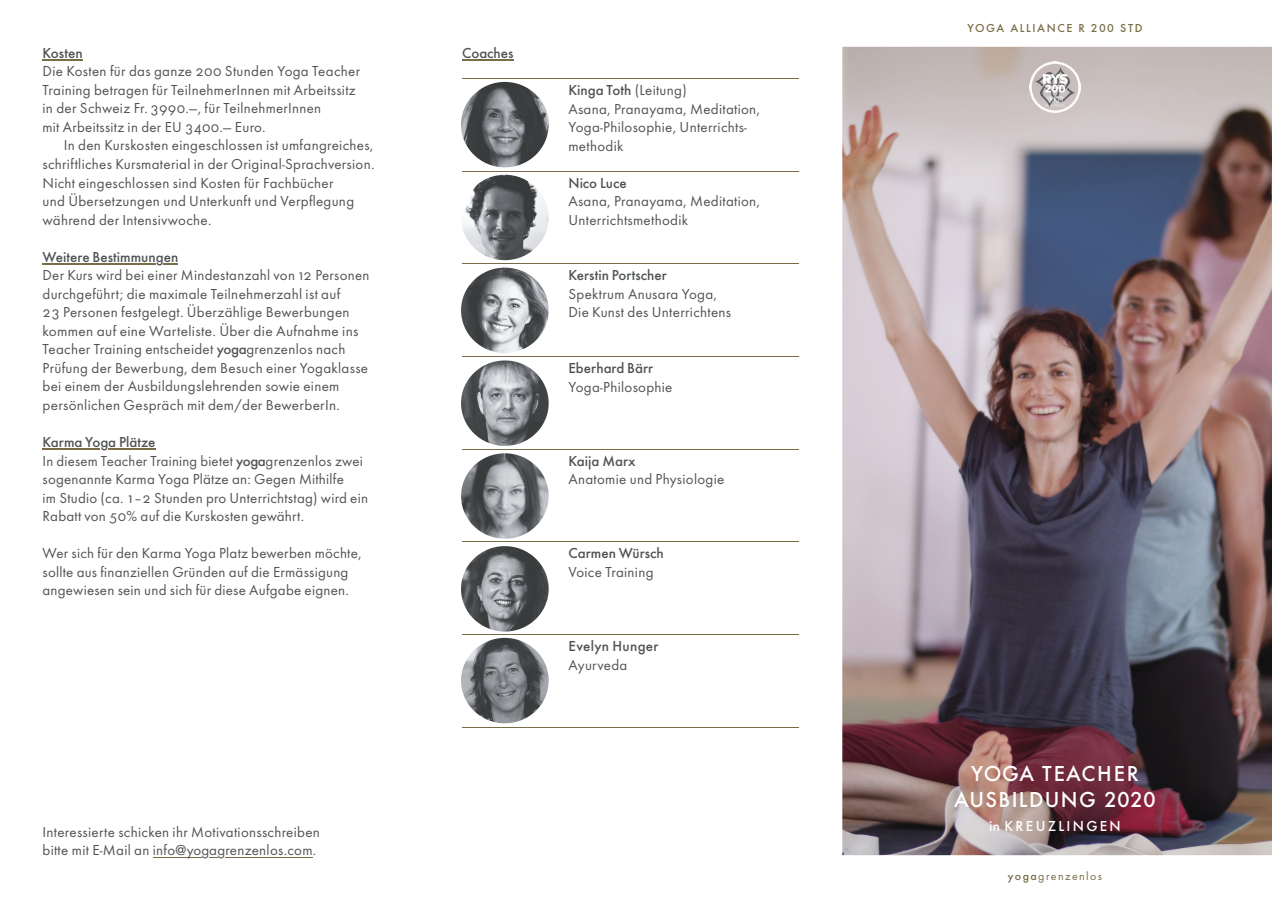
<style>
.page{position:relative;width:1272px;height:902px;background:#fff}
.page>*{position:absolute;margin:0;border:0;box-sizing:border-box;transform-origin:0 0}
.t1{font:500 22.5px/26.1px "Futura TOT";letter-spacing:.06em;color:#fff;text-align:center}
.t2{font:15px/18.5px "Futura TOT";letter-spacing:.02em;color:#505355}
.t3{font:500 15px "Futura TOT";color:#505355}
.t4{font:500 15px "Futura TOT";letter-spacing:.155em;color:#fff}
.t5{font:500 15px "Futura TOT";letter-spacing:.02em;color:#505355}
.t6{font:500 12px "Futura TOT";letter-spacing:.135em;color:#786d47}
.t7{font:12px "Futura TOT";letter-spacing:.12em;color:#786d47}
.s1{font-weight:500}
.s2{font-style:inherit}
</style>
<div class="page">
<img style="left:842px;top:47px;width:429px;height:808px">
<hr style="left:43px;top:59px;width:40px;height:1px;background:#786d47">
<hr style="left:43px;top:263px;width:113px;height:1px;background:#786d47">
<svg style="left:164px;top:263px;width:14px;height:1px"></svg>
<hr style="left:43px;top:448px;width:57px;height:1px;background:#786d47">
<hr style="left:108px;top:448px;width:47px;height:1px;background:#786d47">
<img style="left:1029px;top:62px;width:51px;height:51px">
<hr style="left:153px;top:856px;width:48px;height:1px;background:#786d47">
<hr style="left:225px;top:856px;width:88px;height:1px;background:#786d47">
<img style="left:461px;top:546px;width:87px;height:85px">
<img style="left:461px;top:637px;width:87px;height:86px">
<hr style="left:462px;top:78px;width:336px;height:1px;background:#786d47">
<hr style="left:462px;top:171px;width:336px;height:1px;background:#786d47">
<hr style="left:462px;top:263px;width:336px;height:1px;background:#786d47">
<hr style="left:462px;top:356px;width:336px;height:1px;background:#786d47">
<hr style="left:462px;top:449px;width:336px;height:1px;background:#786d47">
<hr style="left:462px;top:541px;width:336px;height:1px;background:#786d47">
<hr style="left:462px;top:634px;width:336px;height:1px;background:#786d47">
<hr style="left:462px;top:726px;width:336px;height:1px;background:#786d47">
<img style="left:461px;top:453px;width:87px;height:85px">
<img style="left:461px;top:360px;width:87px;height:86px">
<img style="left:462px;top:175px;width:86px;height:85px">
<img style="left:461px;top:82px;width:87px;height:85px">
<hr style="left:462px;top:59px;width:51px;height:1px;background:#786d47">
<img style="left:461px;top:267px;width:87px;height:86px">
<p class="t3" style="left:43px;top:44px;width:42px">Kosten</p>
<p class="t2" style="left:43px;top:62px;width:319px">Die Kosten für das ganze 200 Stunden Yoga Teacher Training betragen für TeilnehmerInnen mit Arbeitssitz in der Schweiz Fr. 3990.—, für Teil nehmerInnen<br>mit Arbeitssitz in der EU 3400.— Euro.</p>
<p class="t2" style="left:43px;top:136px;width:333px;text-indent:21px">In den Kurskosten eingeschlossen ist umfangreiches, schriftliches Kursmaterial in der Original-Sprachversion.<br>Nicht eingeschlossen sind Kosten für Fachbücher<br>und Über setzungen und Unterkunft und Verpflegung während der Intensivwoche.</p>
<p class="t3" style="left:43px;top:248px;width:137px">Weitere Bestimmungen</p>
<p class="t2" style="left:43px;top:266px;width:328px">Der Kurs wird bei einer Mindestanzahl von 12 Pe r sonen durchgeführt; die maximale Teil nehmerzahl ist auf<br>23 Personen festgelegt. Überzählige Be werbungen kommen auf eine Warteliste. Über die Aufnahme ins Teacher Training entscheidet <span class="s1">yoga</span>grenzenlos nach Prüfung der Bewerbung, dem Besuch einer Yogaklasse bei einem der Ausbildungslehrenden sowie einem persönlichen Gespräch mit dem/der BewerberIn.</p>
<p class="t2" style="left:43px;top:432px;width:327px"><span class="s1">Karma Yoga Plätze<br></span>In diesem Teacher Training bietet <span class="s1">yoga</span>grenzenlos zwei sogenannte Karma Yoga Plätze an: Gegen Mithilfe<br>im Studio (ca. 1–2 Stunden pro Unterrichtstag) wird ein Rabatt von 50% auf die Kurskosten gewährt.</p>
<p class="t2" style="left:43px;top:543px;width:320px">Wer sich für den Karma Yoga Platz be werben möchte, sollte aus finanziellen Gründen auf die Ermässigung angewiesen sein und sich für diese Aufgabe eignen.</p>
<p class="t2" style="left:43px;top:822px;width:279px">Interessierte schicken ihr Motivationsschreiben bitte mit E-Mail an info@yogagrenzenlos.com.</p>
<p class="t3" style="left:462px;top:44px;width:53px">Coaches</p>
<p class="t2" style="left:568px;top:81px;width:193px"><span class="s1">Kinga Toth</span> (Leitung)<br>Asana, Pranayama, Meditation,<br>Yoga-Philosophie, Unterrichts&shy;methodik</p>
<p class="t3" style="left:568px;top:174px;width:60px">Nico Luce</p>
<p class="t2" style="left:568px;top:192px;width:193px">Asana, Pranayama, Meditation,<br>Unterrichtsmethodik</p>
<p class="t3" style="left:568px;top:266px;width:100px">Kerstin Portscher</p>
<p class="t2" style="left:568px;top:284px;width:164px">Spektrum Anusara Yoga,<br>Die Kunst des Unterrichtens</p>
<p class="t3" style="left:568px;top:359px;width:86px">Eberhard Bärr</p>
<p class="t2" style="left:568px;top:377px;width:105px">Yoga-Philosophie</p>
<p class="t3" style="left:568px;top:452px;width:69px">Kaija Marx</p>
<p class="t2" style="left:568px;top:470px;width:157px">Anatomie und Physiologie</p>
<p class="t3" style="left:568px;top:544px;width:97px">Carmen Würsch</p>
<p class="t2" style="left:568px;top:562px;width:87px">Voice Training</p>
<p class="t5" style="left:568px;top:637px;width:92px">Evelyn Hunger</p>
<p class="t2" style="left:568px;top:655px;width:60px">Ayurveda</p>
<p class="t6" style="left:967px;top:21px;width:176px">YOGA ALLIANCE R 200 STD</p>
<h1 class="t1" style="left:954px;top:760px;width:203px">YOGA TEACHER<br>AUSBILDUNG <span class="s2">2020</span></h1>
<p class="t4" style="left:989px;top:817px;width:133px">in KREUZLINGEN</p>
<p class="t7" style="left:1007px;top:868px;width:96px"><span class="s1">yoga</span>grenzenlos</p>
</div>
